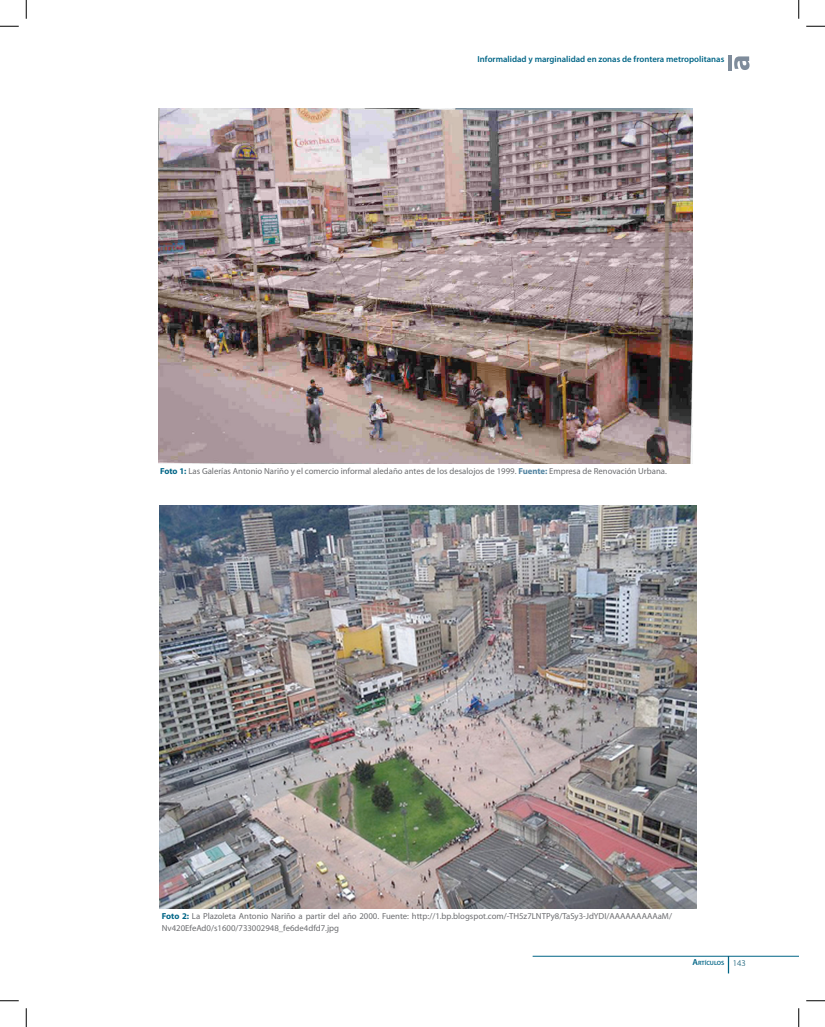
<style>
.page{position:relative;width:825px;height:1027px;background:#fff}
.page>*{position:absolute;margin:0;border:0;box-sizing:border-box;transform-origin:0 0}
.t1{font:8.75px/12.5px "Myriad Pro";color:#6c6d70}
.t2{font:600 8.75px "Myriad Pro";color:#006586}
.t3{font:600 6.12px "Myriad Pro";color:#006586}
.s1{font-weight:700;color:#006586}
.s2{font-weight:700;color:#5284a1}
.s3{font-size:8.75px}
.s4{font-weight:300;font-size:8.75px;color:#bcbdc0}
</style>
<div class="page">
<svg style="left:728px;top:957px;width:1px;height:16px"></svg>
<hr style="left:728px;top:55px;width:4px;height:15px;background:#7f8c9b">
<svg style="left:734px;top:56px;width:15px;height:14px"></svg>
<hr style="left:533px;top:956px;width:266px;height:1px;background:#006586">
<img style="left:159px;top:108px;width:533px;height:356px">
<img style="left:160px;top:506px;width:536px;height:402px">
<svg style="left:0;top:25px;width:19px;height:2px"></svg>
<svg style="left:806px;top:25px;width:19px;height:2px"></svg>
<svg style="left:0;top:1000px;width:19px;height:1px"></svg>
<svg style="left:806px;top:1000px;width:19px;height:1px"></svg>
<svg style="left:25px;top:0;width:2px;height:19px"></svg>
<svg style="left:25px;top:1008px;width:2px;height:19px"></svg>
<svg style="left:798px;top:0;width:1px;height:19px"></svg>
<svg style="left:798px;top:1008px;width:1px;height:19px"></svg>
<p class="t2" style="left:478px;top:53px;width:248px">Informalidad y marginalidad en zonas de frontera metropolitanas</p>
<p class="t1" style="left:160px;top:465px;width:508px"><span class="s1">Foto 1:</span> Las Galerías Antonio Nariño y el comercio informal aledaño antes de los desalojos de 1999. <span class="s2">Fuente:</span> Empresa de Renovación Urbana.</p>
<p class="t1" style="left:162px;top:909px;width:512px"><span class="s1">Foto 2:</span> La Plazoleta Antonio Nariño a partir del año 2000. Fuente: http://1.bp.blogspot.com/-TH5z7LNTPy8/TaSy3-JdYDI/AAAAAAAAAaM/<br>Nv420EfeAd0/s1600/733002948_fe6de4dfd7.jpg</p>
<p class="t3" style="left:692px;top:959px;width:55px"><span class="s3">A</span>RTÍCULOS <span class="s4">143</span></p>
</div>
